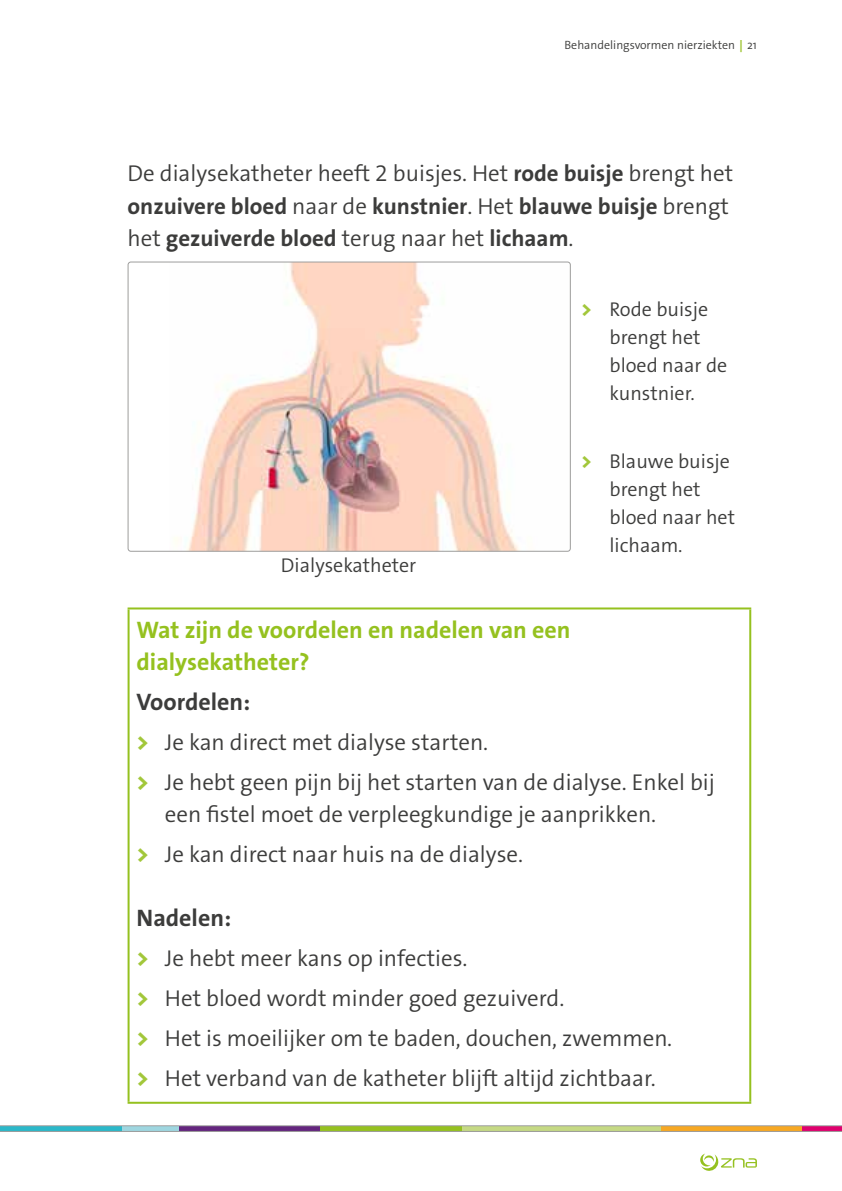
<style>
.page{position:relative;width:842px;height:1191px;background:#fff}
.page>*{position:absolute;margin:0;border:0;box-sizing:border-box;transform-origin:0 0}
.t1{font:700 24px/32px "The Sans Os F";color:#95c11f}
.t2{font:700 24px "The Sans Os F";color:#3c3c3b}
.t3{font:300 23px/40px "The Sans Os F";color:#3c3c3b}
.t4{font:300 20px/28px "The Sans Os F";color:#3c3c3b}
.t5{font:300 12px "The Sans Os F";color:#3c3c3b}
.s1{font-weight:700;color:#a2c73a}
.s2{font-weight:700}
.s3{font-weight:800;color:#a2c73a}
</style>
<div class="page">
<svg style="left:0;top:1125px;width:842px;height:6px;background:#a1a27e"></svg>
<svg style="left:700px;top:1153px;width:57px;height:17px"></svg>
<img style="left:174px;top:263px;width:345px;height:287px">
<div style="left:128px;top:261px;width:443px;height:291px;border:1px solid #9d9d9c;border-radius:3px"></div>
<hr style="left:128px;top:607px;width:623px;height:2px;background:#95c11f">
<hr style="left:128px;top:609px;width:2px;height:492px;background:#95c11f">
<hr style="left:749px;top:609px;width:2px;height:492px;background:#95c11f">
<hr style="left:128px;top:1101px;width:623px;height:2px;background:#95c11f">
<p class="t5" style="left:564px;top:37px;width:194px">Behandelingsvormen nierziekten<span class="s1">↕</span>21</p>
<p class="t3" style="left:128px;top:158px;width:607px;line-height:32px">De dialysekatheter heeft 2 buisjes. Het <span class="s2">rode buisje</span> brengt het <span class="s2">onzuivere bloed</span> naar de <span class="s2">kunstnier</span>. Het <span class="s2">blauwe buisje</span> brengt het <span class="s2">gezuiverde bloed</span> terug naar het <span class="s2">lichaam</span>.</p>
<p class="t4" style="left:609px;top:295px;width:119px;text-indent:-28px"><span class="s3">&gt;</span> Rode buisje brengt het bloed naar de kunstnier.</p>
<p class="t4" style="left:281px;top:551px;width:137px">Dialysekatheter</p>
<p class="t4" style="left:609px;top:447px;width:127px;text-indent:-28px"><span class="s3">&gt;</span> Blauwe buisje brengt het bloed naar het lichaam.</p>
<p class="t1" style="left:137px;top:613px;width:435px">Wat zijn de voordelen en nadelen van een dialysekatheter?</p>
<p class="t2" style="left:137px;top:686px;width:115px">Voordelen:</p>
<p class="t3" style="left:137px;top:722px;width:580px"><span class="s3">&gt;</span> Je kan direct met dialyse starten.<br><span class="s3">&gt;</span> Je hebt geen pijn bij het starten van de dialyse. Enkel bij</p>
<p class="t3" style="left:137px;top:794px;width:521px;text-indent:28px">een fistel moet de verpleegkundige je aanprikken. <span class="s3">&gt;</span> Je kan direct naar huis na de dialyse.</p>
<p class="t2" style="left:137px;top:902px;width:96px">Nadelen:</p>
<p class="t3" style="left:137px;top:938px;width:537px"><span class="s3">&gt;</span> Je hebt meer kans op infecties.<br><span class="s3">&gt;</span> Het bloed wordt minder goed gezuiverd.<br><span class="s3">&gt;</span> Het is moeilijker om te baden, douchen, zwemmen. <span class="s3">&gt;</span> Het verband van de katheter blijft altijd zichtbaar.</p>
</div>
